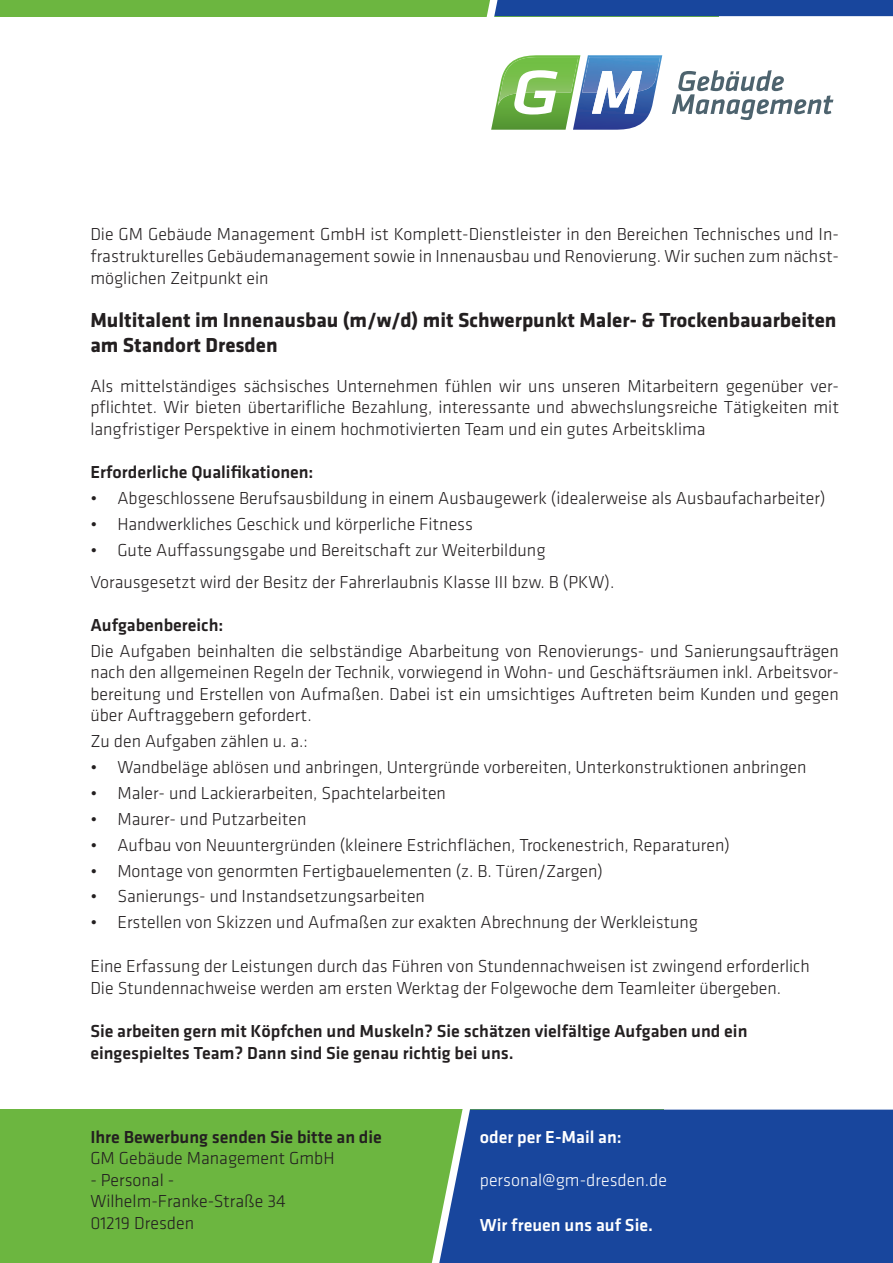
<style>
.page{position:relative;width:893px;height:1263px;background:#fff}
.page>*{position:absolute;margin:0;border:0;box-sizing:border-box;transform-origin:0 0}
.t1{font:700 21px "Klavika";color:#231f20}
.t2{font:300 18px/21.6px "Klavika";color:#231f20;text-align:justify}
.t3{font:500 18px/21.6px "Klavika";color:#231f20}
.t4{font:500 18px "Klavika";color:#fff}
.t5{font:300 18px "Klavika";color:#fff}
</style>
<div class="page">
<div style="left:0;top:1109px;width:663px;height:154px;background:#6cb640"></div>
<div style="left:471px;top:1109px;width:422px;height:154px;background:#18469d"></div>
<svg style="left:432px;top:1109px;width:39px;height:154px"></svg>
<div style="left:0;top:0;width:719px;height:16px;background:#6cb640"></div>
<svg style="left:485px;top:0;width:408px;height:17px;background:#24519d"></svg>
<svg style="left:672px;top:70px;width:161px;height:50px"></svg>
<svg style="left:491px;top:55px;width:171px;height:75px"></svg>
<p class="t2" style="left:90px;top:224px;width:750px">Die GM Gebäude Management GmbH ist Komplett-Dienstleister in den Bereichen Technisches und In&shy;frastrukturelles Gebäudemanagement sowie in Innenausbau und Renovierung. Wir suchen zum nächst&shy;möglichen Zeitpunkt ein</p>
<p class="t1" style="left:90px;top:308px;width:748px">Multitalent im Innenausbau (m/w/d) mit Schwerpunkt Maler- &amp; Trockenbauarbeiten</p>
<p class="t1" style="left:90px;top:333px;width:189px">am Standort Dresden</p>
<p class="t2" style="left:90px;top:375px;width:750px">Als mittelständiges sächsisches Unternehmen fühlen wir uns unseren Mitarbeitern gegenüber ver&shy;pflichtet. Wir bieten übertarifliche Bezahlung, interessante und abwechslungsreiche Tätigkeiten mit langfristiger Perspektive in einem hochmotivierten Team und ein gutes Arbeitsklima</p>
<p class="t3" style="left:90px;top:461px;width:225px">Erforderliche Qualifikationen:</p>
<p class="t2" style="left:90px;top:487px;width:737px">• Abgeschlossene Berufsausbildung in einem Ausbaugewerk (idealerweise als Ausbaufacharbeiter)</p>
<p class="t2" style="left:90px;top:513px;width:384px">• Handwerkliches Geschick und körperliche Fitness</p>
<p class="t2" style="left:90px;top:539px;width:457px">• Gute Auffassungsgabe und Bereitschaft zur Weiterbildung</p>
<p class="t2" style="left:90px;top:571px;width:525px">Vorausgesetzt wird der Besitz der Fahrerlaubnis Klasse III bzw. B (PKW).</p>
<p class="t3" style="left:90px;top:614px;width:135px">Aufgabenbereich:</p>
<p class="t2" style="left:90px;top:640px;width:750px">Die Aufgaben beinhalten die selbständige Abarbeitung von Renovierungs- und Sanierungsaufträgen nach den allgemeinen Regeln der Technik, vorwiegend in Wohn- und Geschäftsräumen inkl. Arbeitsvor&shy;bereitung und Erstellen von Aufmaßen. Dabei ist ein umsichtiges Auftreten beim Kunden und gegen über Auftraggebern gefordert.</p>
<p class="t2" style="left:90px;top:731px;width:219px">Zu den Aufgaben zählen u. a.:</p>
<p class="t2" style="left:90px;top:757px;width:718px">• Wandbeläge ablösen und anbringen, Untergründe vorbereiten, Unterkonstruktionen anbringen</p>
<p class="t2" style="left:90px;top:783px;width:357px">• Maler- und Lackierarbeiten, Spachtelarbeiten</p>
<p class="t2" style="left:90px;top:808px;width:218px">• Maurer- und Putzarbeiten</p>
<p class="t2" style="left:90px;top:834px;width:641px">• Aufbau von Neuuntergründen (kleinere Estrichflächen, Trockenestrich, Reparaturen)</p>
<p class="t2" style="left:90px;top:860px;width:514px">• Montage von genormten Fertigbauelementen (z. B. Türen/Zargen)</p>
<p class="t2" style="left:90px;top:886px;width:336px">• Sanierungs- und Instandsetzungsarbeiten</p>
<p class="t2" style="left:90px;top:912px;width:609px">• Erstellen von Skizzen und Aufmaßen zur exakten Abrechnung der Werkleistung</p>
<p class="t2" style="left:90px;top:956px;width:721px">Eine Erfassung der Leistungen durch das Führen von Stundennachweisen ist zwingend erforderlich</p>
<p class="t2" style="left:90px;top:977px;width:692px">Die Stundennachweise werden am ersten Werktag der Folgewoche dem Teamleiter übergeben.</p>
<p class="t3" style="left:90px;top:1020px;width:659px">Sie arbeiten gern mit Köpfchen und Muskeln? Sie schätzen vielfältige Aufgaben und ein eingespieltes Team? Dann sind Sie genau richtig bei uns.</p>
<p class="t3" style="left:90px;top:1126px;width:293px">Ihre Bewerbung senden Sie bitte an die</p>
<p class="t2" style="left:90px;top:1148px;width:246px">GM Gebäude Management GmbH</p>
<p class="t2" style="left:90px;top:1169px;width:85px">- Personal -</p>
<p class="t2" style="left:90px;top:1191px;width:197px">Wilhelm-Franke-Straße 34</p>
<p class="t2" style="left:90px;top:1212px;width:105px">01219 Dresden</p>
<p class="t4" style="left:480px;top:1127px;width:144px">oder per E-Mail an:</p>
<p class="t5" style="left:480px;top:1170px;width:189px">personal@gm-dresden.de</p>
<p class="t4" style="left:480px;top:1215px;width:175px">Wir freuen uns auf Sie.</p>
</div>
